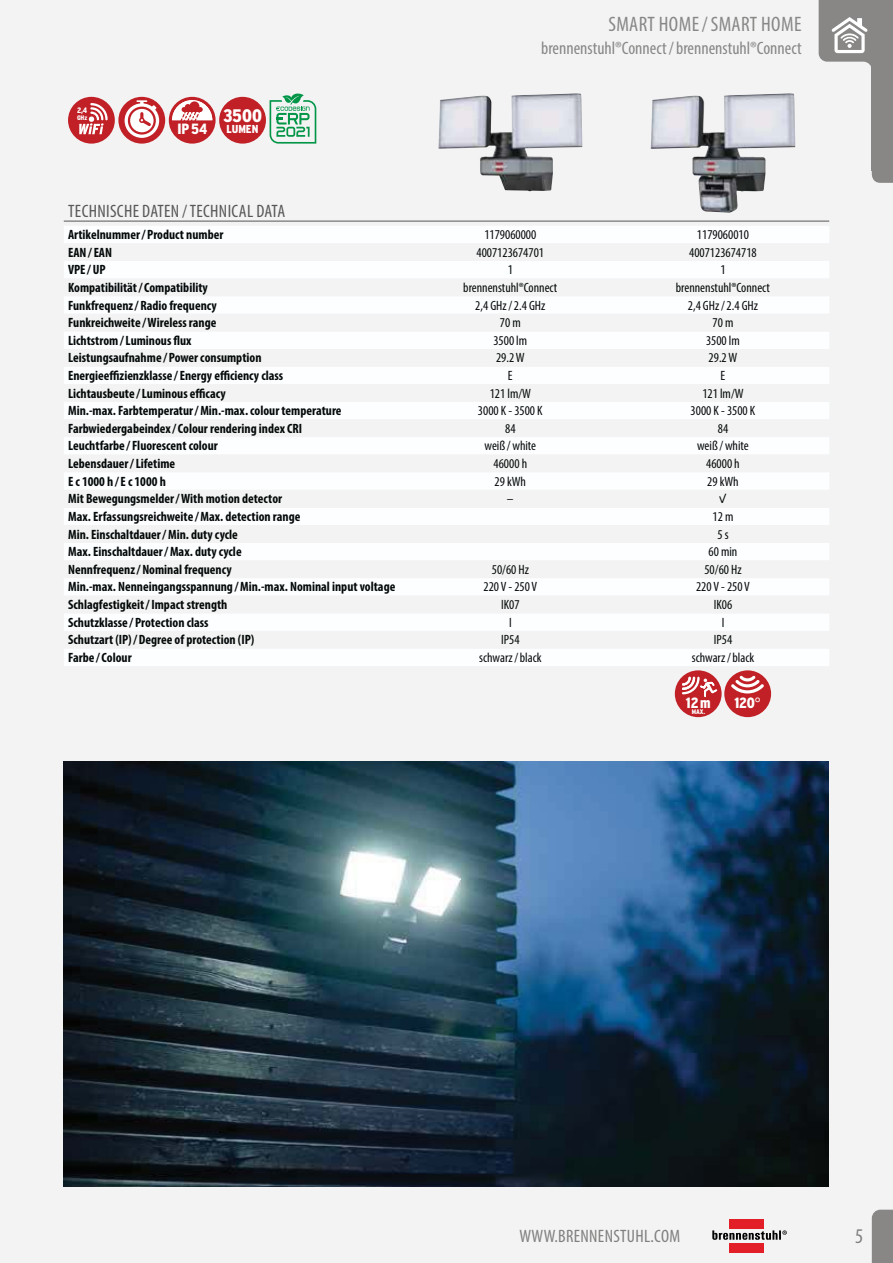
<style>
.page{position:relative;width:893px;height:1263px;background:#f3f3f3}
.page>*{position:absolute;margin:0;border:0;box-sizing:border-box;transform-origin:0 0}
.t1{font:condensed 21px "Myriad Pro";letter-spacing:.02em;color:#888786}
.t2{font:condensed 21px "Myriad Pro";color:#7f7f7e}
.t3{font:900 condensed 18.15px "Interstate";color:#fff}
.t4{font:condensed 18px "Myriad Pro";color:#888786}
.t5{font:condensed 18px "Myriad Pro";letter-spacing:.02em;color:#575757}
.t6{font:condensed 18px "Myriad Pro";letter-spacing:.02em;color:#7f7f7e}
.t7{font:900 condensed 14.85px "Interstate";color:#fff}
.t8{font:700 condensed 13.5px "Myriad Pro";color:#040909}
.t9{font:condensed 13.5px "Myriad Pro";color:#040909}
.t10{font:900 condensed 11.55px "Interstate";color:#fff}
.t11{font:900 condensed 7.95px "Interstate";color:#fff}
.t12{font:900 condensed 6.6px "Interstate";letter-spacing:-.015em;color:#fff}
.s1{font-weight:300}
</style>
<div class="page">
<div style="left:729px;top:1219px;width:34px;height:10px;background:#e21e26"></div>
<div style="left:729px;top:1243px;width:34px;height:10px;background:#e21e26"></div>
<svg style="left:712px;top:1230px;width:75px;height:10px"></svg>
<svg style="left:872px;top:1210px;width:21px;height:53px"></svg>
<div style="left:872px;top:0;width:21px;height:170px;background:#888786"></div>
<svg style="left:872px;top:170px;width:21px;height:13px"></svg>
<svg style="left:819px;top:0;width:53px;height:70px"></svg>
<img style="left:64px;top:761px;width:764px;height:425px">
<div style="left:64px;top:226px;width:765px;height:440px;background:#fdfeff"></div>
<svg style="left:64px;top:243px;width:765px;height:406px"></svg>
<hr style="left:64px;top:221px;width:765px;height:1px;background:#575757">
<div style="left:68px;top:97px;width:47px;height:47px;background:#c02026;border-radius:50%"></div>
<svg style="left:79px;top:103px;width:29px;height:31px"></svg>
<div style="left:118px;top:97px;width:47px;height:47px;background:#c02026;border-radius:50%"></div>
<svg style="left:125px;top:100px;width:34px;height:38px"></svg>
<div style="left:169px;top:97px;width:47px;height:47px;background:#c02026;border-radius:50%"></div>
<svg style="left:172px;top:100px;width:40px;height:21px"></svg>
<div style="left:219px;top:97px;width:47px;height:47px;background:#c02026;border-radius:50%"></div>
<svg style="left:270px;top:94px;width:46px;height:50px"></svg>
<img style="left:438px;top:94px;width:144px;height:97px">
<img style="left:651px;top:94px;width:144px;height:119px">
<div style="left:675px;top:670px;width:46px;height:47px;background:#c02026;border-radius:50%"></div>
<div style="left:724px;top:670px;width:47px;height:47px;background:#c02026;border-radius:50%"></div>
<svg style="left:682px;top:671px;width:82px;height:47px"></svg>
<svg style="left:719px;top:494px;width:7px;height:9px"></svg>
<p class="t11" style="left:77px;top:106px;width:12px">2,4</p>
<p class="t12" style="left:77px;top:114px;width:12px">GHz</p>
<p class="t7" style="left:177px;top:120px;width:31px">IP54</p>
<h2 class="t3" style="left:223px;top:106px;width:40px">3500</h2>
<p class="t10" style="left:227px;top:122px;width:33px">LUMEN</p>
<h1 class="t1" style="left:608px;top:16px;width:194px">SMART HOME / SMART HOME</h1>
<h3 class="t4" style="left:541px;top:41px;width:262px">brennenstuhl®Connect / brennenstuhl®Connect</h3>
<h3 class="t5" style="left:68px;top:204px;width:219px">TECHNISCHE DATEN / TECHNICAL DATA</h3>
<p class="t8" style="left:68px;top:229px;width:157px">Artikelnummer / Product number</p>
<p class="t9" style="left:484px;top:229px;width:53px">1179060000</p>
<p class="t9" style="left:697px;top:229px;width:53px">1179060010</p>
<p class="t8" style="left:68px;top:247px;width:46px">EAN / EAN</p>
<p class="t9" style="left:476px;top:247px;width:69px">4007123674701</p>
<p class="t9" style="left:689px;top:247px;width:69px">4007123674718</p>
<p class="t8" style="left:68px;top:265px;width:39px">VPE / UP</p>
<p class="t9" style="left:508px;top:265px;width:7px">1</p>
<p class="t9" style="left:720px;top:265px;width:7px">1</p>
<p class="t8" style="left:68px;top:282px;width:141px">Kompatibilität / Compatibility</p>
<p class="t9" style="left:463px;top:282px;width:96px">brennenstuhl®Connect</p>
<p class="t9" style="left:676px;top:282px;width:96px">brennenstuhl®Connect</p>
<p class="t8" style="left:68px;top:300px;width:150px">Funkfrequenz / Radio frequency</p>
<p class="t9" style="left:475px;top:300px;width:72px">2,4 GHz / 2.4 GHz</p>
<p class="t9" style="left:688px;top:300px;width:72px">2,4 GHz / 2.4 GHz</p>
<p class="t8" style="left:68px;top:317px;width:150px">Funkreichweite / Wireless range</p>
<p class="t9" style="left:500px;top:317px;width:22px">70 m</p>
<p class="t9" style="left:712px;top:317px;width:22px">70 m</p>
<p class="t8" style="left:68px;top:335px;width:125px">Lichtstrom / Luminous flux</p>
<p class="t9" style="left:493px;top:335px;width:35px">3500 lm</p>
<p class="t9" style="left:706px;top:335px;width:35px">3500 lm</p>
<p class="t8" style="left:68px;top:353px;width:195px">Leistungsaufnahme / Power consumption</p>
<p class="t9" style="left:496px;top:353px;width:30px">29.2 W</p>
<p class="t9" style="left:709px;top:353px;width:30px">29.2 W</p>
<p class="t8" style="left:68px;top:370px;width:217px">Energieeffizienzklasse / Energy efficiency class</p>
<p class="t9" style="left:508px;top:370px;width:6px">E</p>
<p class="t9" style="left:720px;top:370px;width:6px">E</p>
<p class="t8" style="left:68px;top:388px;width:159px">Lichtausbeute / Luminous efficacy</p>
<p class="t9" style="left:490px;top:388px;width:43px">121 lm/W</p>
<p class="t9" style="left:702px;top:388px;width:43px">121 lm/W</p>
<p class="t8" style="left:68px;top:406px;width:275px">Min.-max. Farbtemperatur / Min.-max. colour temperature</p>
<p class="t9" style="left:478px;top:406px;width:66px">3000 K - 3500 K</p>
<p class="t9" style="left:691px;top:406px;width:66px">3000 K - 3500 K</p>
<p class="t8" style="left:68px;top:423px;width:236px">Farbwiedergabeindex / Colour rendering index CRI</p>
<p class="t9" style="left:505px;top:423px;width:12px">84</p>
<p class="t9" style="left:718px;top:423px;width:12px">84</p>
<p class="t8" style="left:68px;top:441px;width:151px">Leuchtfarbe / Fluorescent colour</p>
<p class="t9" style="left:484px;top:441px;width:53px">weiß / white</p>
<p class="t9" style="left:697px;top:441px;width:53px">weiß / white</p>
<p class="t8" style="left:68px;top:458px;width:109px">Lebensdauer / Lifetime</p>
<p class="t9" style="left:493px;top:458px;width:35px">46000 h</p>
<p class="t9" style="left:706px;top:458px;width:35px">46000 h</p>
<p class="t8" style="left:68px;top:476px;width:99px">E c 1000 h / E c 1000 h</p>
<p class="t9" style="left:495px;top:476px;width:33px">29 kWh</p>
<p class="t9" style="left:707px;top:476px;width:33px">29 kWh</p>
<p class="t8" style="left:68px;top:494px;width:216px">Mit Bewegungsmelder / With motion detector</p>
<p class="t9" style="left:507px;top:494px;width:8px">–</p>
<p class="t8" style="left:68px;top:511px;width:234px">Max. Erfassungsreichweite / Max. detection range</p>
<p class="t9" style="left:712px;top:511px;width:22px">12 m</p>
<p class="t8" style="left:68px;top:529px;width:171px">Min. Einschaltdauer / Min. duty cycle</p>
<p class="t9" style="left:717px;top:529px;width:13px">5 s</p>
<p class="t8" style="left:68px;top:547px;width:175px">Max. Einschaltdauer / Max. duty cycle</p>
<p class="t9" style="left:708px;top:547px;width:30px">60 min</p>
<p class="t8" style="left:68px;top:564px;width:165px">Nennfrequenz / Nominal frequency</p>
<p class="t9" style="left:492px;top:564px;width:39px">50/60 Hz</p>
<p class="t9" style="left:704px;top:564px;width:39px">50/60 Hz</p>
<p class="t8" style="left:68px;top:582px;width:329px">Min.-max. Nenneingangsspannung / Min.-max. Nominal input voltage</p>
<p class="t9" style="left:483px;top:582px;width:55px">220 V - 250 V</p>
<p class="t9" style="left:696px;top:582px;width:55px">220 V - 250 V</p>
<p class="t8" style="left:68px;top:599px;width:161px">Schlagfestigkeit / Impact strength</p>
<p class="t9" style="left:501px;top:599px;width:20px">IK07</p>
<p class="t9" style="left:714px;top:599px;width:20px">IK06</p>
<p class="t8" style="left:68px;top:617px;width:142px">Schutzklasse / Protection class</p>
<p class="t9" style="left:509px;top:617px;width:4px">I</p>
<p class="t9" style="left:722px;top:617px;width:4px">I</p>
<p class="t8" style="left:68px;top:635px;width:188px">Schutzart (IP) / Degree of protection (IP)</p>
<p class="t9" style="left:501px;top:635px;width:20px">IP54</p>
<p class="t9" style="left:714px;top:635px;width:20px">IP54</p>
<p class="t8" style="left:68px;top:652px;width:65px">Farbe / Colour</p>
<p class="t9" style="left:479px;top:652px;width:64px">schwarz / black</p>
<p class="t9" style="left:692px;top:652px;width:64px">schwarz / black</p>
<p class="t7" style="left:686px;top:694px;width:27px">12m</p>
<p class="t12" style="left:692px;top:708px;width:15px">MAX.</p>
<p class="t7" style="left:734px;top:694px;width:28px">120<span class="s1">°</span></p>
<h3 class="t6" style="left:519px;top:1229px;width:162px">WWW.BRENNENSTUHL.COM</h3>
<h1 class="t2" style="left:855px;top:1228px;width:10px">5</h1>
</div>
